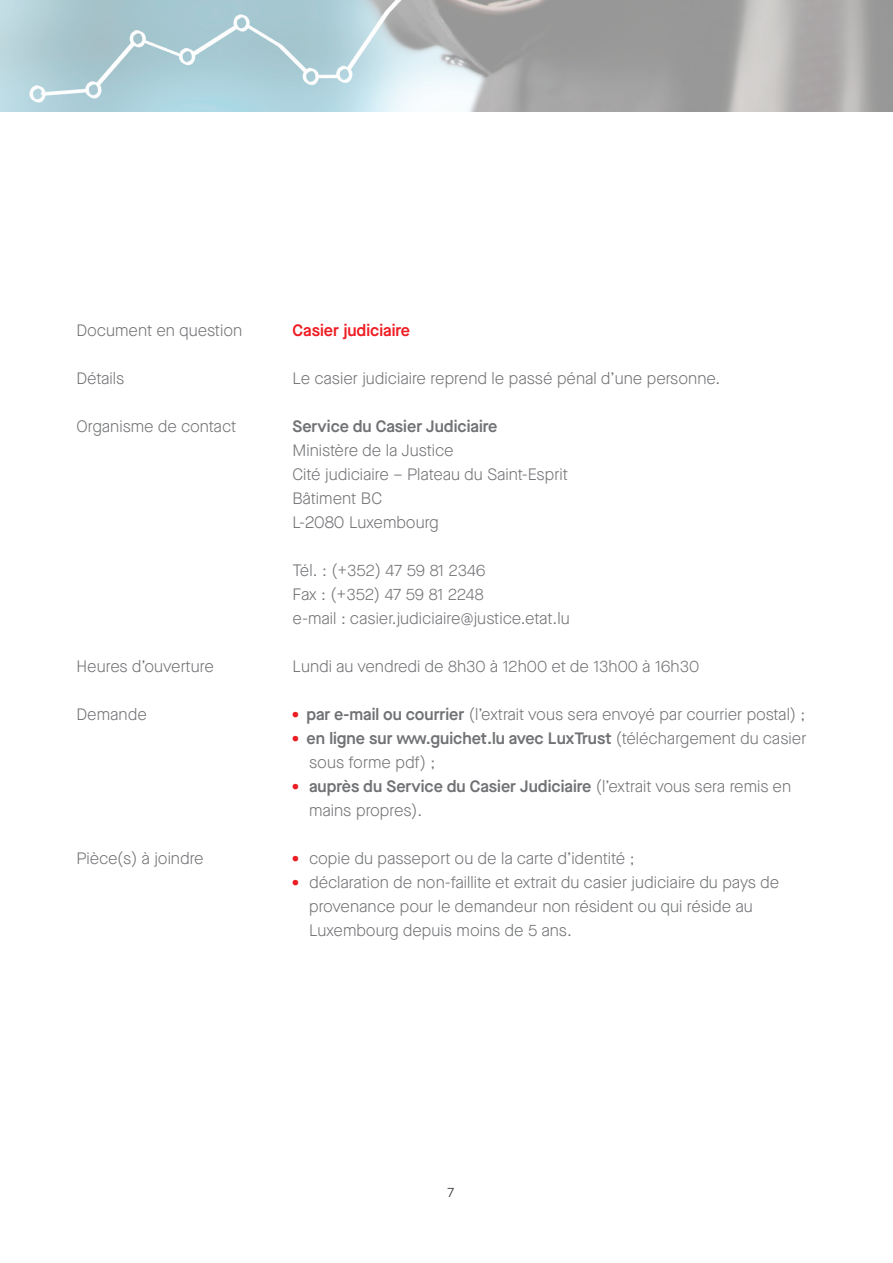
<style>
.page{position:relative;width:893px;height:1263px;background:#fff}
.page>*{position:absolute;margin:0;border:0;box-sizing:border-box;transform-origin:0 0}
.t1{font:300 16.5px/24px "Maison Neue";color:#717275}
.t2{font:600 16.5px "Maison Neue";color:#717275}
.t3{font:600 16.5px "Maison Neue";color:#ee1d23}
.t4{font:300 13.5px "Maison Neue";color:#231f20}
.s1{font-size:37.5px;color:#ee1d23}
.s2{font-weight:600}
</style>
<div class="page">
<img style="left:0;top:0;width:893px;height:112px">
<p class="t1" style="left:77px;top:318px;width:167px">Document en question</p>
<p class="t3" style="left:293px;top:319px;width:119px">Casier judiciaire</p>
<p class="t1" style="left:77px;top:366px;width:49px">Détails</p>
<p class="t1" style="left:293px;top:366px;width:429px">Le casier judiciaire reprend le passé pénal d’une personne.</p>
<p class="t1" style="left:77px;top:414px;width:161px">Organisme de contact</p>
<p class="t2" style="left:293px;top:415px;width:206px">Service du Casier Judiciaire</p>
<p class="t1" style="left:293px;top:438px;width:163px">Ministère de la Justice</p>
<p class="t1" style="left:293px;top:462px;width:277px">Cité judiciaire – Plateau du Saint-Esprit</p>
<p class="t1" style="left:293px;top:486px;width:91px">Bâtiment BC</p>
<p class="t1" style="left:293px;top:510px;width:148px">L-2080 Luxembourg</p>
<p class="t1" style="left:293px;top:558px;width:195px">Tél. : (+352) 47 59 81 2346</p>
<p class="t1" style="left:293px;top:582px;width:193px">Fax : (+352) 47 59 81 2248</p>
<p class="t1" style="left:293px;top:606px;width:279px">e-mail : casier.judiciaire@justice.etat.lu</p>
<p class="t1" style="left:77px;top:654px;width:139px">Heures d’ouverture</p>
<p class="t1" style="left:293px;top:654px;width:408px">Lundi au vendredi de 8h30 à 12h00 et de 13h00 à 16h30</p>
<p class="t1" style="left:77px;top:702px;width:72px">Demande</p>
<p class="t1" style="left:289px;top:702px;width:518px"><span class="s1">•</span> <span class="s2">par e-mail ou courrier</span> (l’extrait vous sera envoyé par courrier postal) ;</p>
<p class="t1" style="left:309px;top:726px;width:499px;text-indent:-20px"><span class="s1">•</span> <span class="s2">en ligne sur www.guichet.lu avec LuxTrust</span> (téléchargement du casier sous forme pdf) ;</p>
<p class="t1" style="left:309px;top:774px;width:484px;text-indent:-20px"><span class="s1">•</span> <span class="s2">auprès du Service du Casier Judiciaire</span> (l’extrait vous sera remis en mains propres).</p>
<p class="t1" style="left:77px;top:846px;width:129px">Pièce(s) à joindre</p>
<p class="t1" style="left:289px;top:846px;width:347px"><span class="s1">•</span> copie du passeport ou de la carte d’identité ;</p>
<p class="t1" style="left:309px;top:870px;width:472px;text-indent:-20px"><span class="s1">•</span> déclaration de non-faillite et extrait du casier judiciaire du pays de provenance pour le demandeur non résident ou qui réside au<br>Luxembourg depuis moins de 5 ans.</p>
<p class="t4" style="left:447px;top:1183px;width:8px">7</p>
</div>
